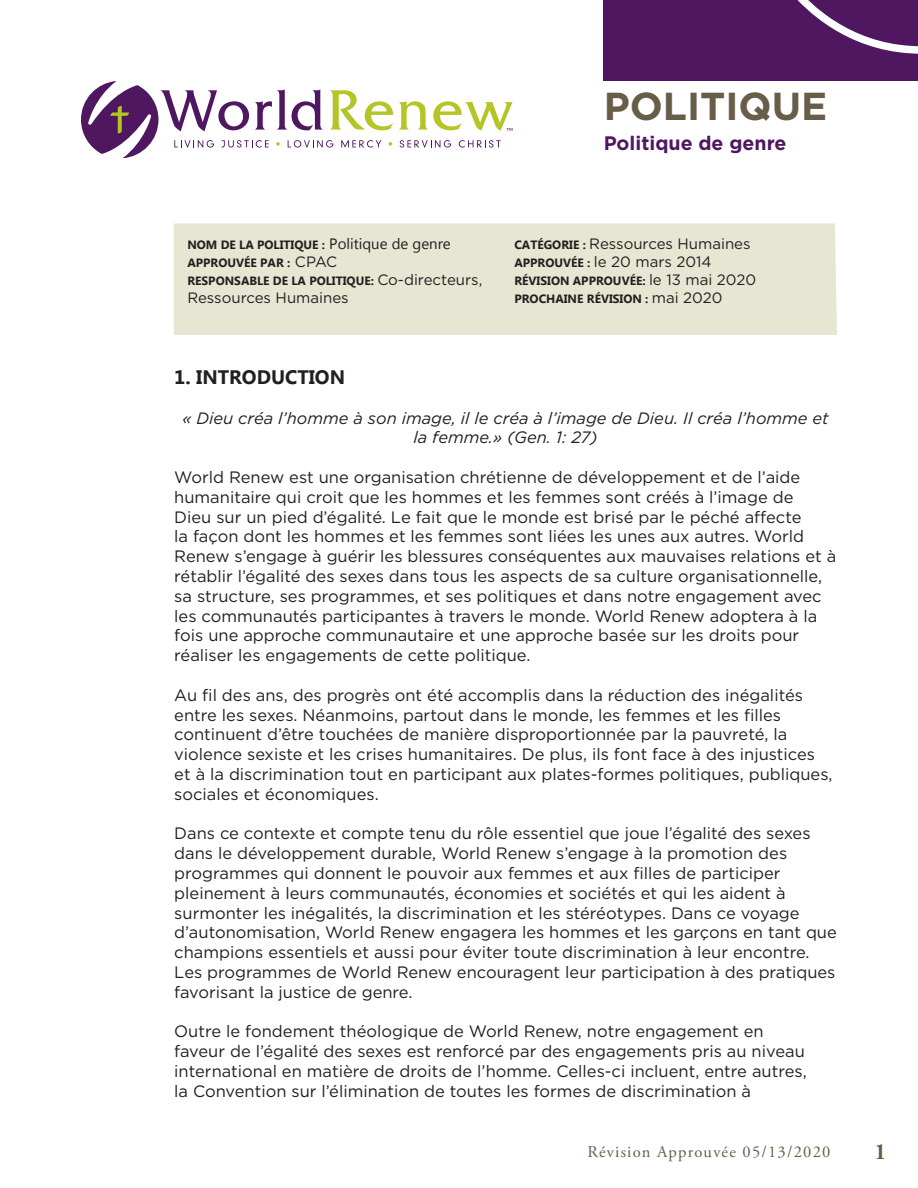
<style>
.page{position:relative;width:918px;height:1188px;background:#fff}
.page>*{position:absolute;margin:0;border:0;box-sizing:border-box;transform-origin:0 0}
.t1{font:700 39px "Gotham";color:#685d49}
.t2{font:700 23.1px "Adobe Garamond Pro";color:#685d49}
.t3{font:700 19.5px "Gotham";color:#4f1760}
.HEAD__BOLD__CAPS{font:700 19.5px "Microsoft New Tai Lue";color:#231f20}
.t4{font:16.5px/19.8px "Gotham";color:#231f20}
.t5{font:italic 16.5px/19.8px "Gotham";color:#231f20;text-align:center}
.t6{font:16.5px "Adobe Garamond Pro";letter-spacing:.075em;color:#685d49}
.t7{font:15px "Gotham";color:#231f20}
.t8{font:700 12px "Microsoft New Tai Lue";color:#231f20}
.s1{font-weight:400;font-size:15px}
.s2{font-family:"Gotham";font-weight:400;font-size:15px}
.s3{font-family:"Microsoft New Tai Lue";font-weight:700;font-size:12px}
</style>
<div class="page">
<svg style="left:400px;top:140px;width:51px;height:8px"></svg>
<svg style="left:459px;top:140px;width:42px;height:8px"></svg>
<svg style="left:81px;top:81px;width:312px;height:77px"></svg>
<svg style="left:399px;top:101px;width:114px;height:30px"></svg>
<div style="left:604px;top:0;width:314px;height:81px;background:#4f1760"></div>
<svg style="left:797px;top:0;width:121px;height:54px"></svg>
<div style="left:174px;top:223px;width:663px;height:112px;background:#e7e6d3"></div>
<h1 class="t1" style="left:604px;top:81px;width:225px">POLITIQUE</h1>
<p class="t3" style="left:604px;top:131px;width:184px">Politique de genre</p>
<p class="t8" style="left:187px;top:238px;width:265px">NOM DE LA POLITIQUE : <span class="s1">Politique de genre</span></p>
<p class="t8" style="left:187px;top:256px;width:151px">APPROUVÉE PAR : <span class="s2">CPAC</span></p>
<p class="t8" style="left:187px;top:274px;width:296px">RESPONSABLE DE LA POLITIQUE: <span class="s2">Co-directeurs,</span></p>
<p class="t7" style="left:187px;top:288px;width:163px">Ressources Humaines</p>
<p class="t7" style="left:514px;top:234px;width:238px"><span class="s3">CATÉGORIE :</span> Ressources Humaines</p>
<p class="t7" style="left:514px;top:252px;width:199px"><span class="s3">APPROUVÉE :</span> le 20 mars 2014</p>
<p class="t8" style="left:514px;top:274px;width:243px">RÉVISION APPROUVÉE: <span class="s2">le 13 mai 2020</span></p>
<p class="t8" style="left:514px;top:292px;width:210px">PROCHAINE RÉVISION : <span class="s2">mai 2020</span></p>
<p class="HEAD__BOLD__CAPS" style="left:174px;top:366px;width:172px">1. INTRODUCTION</p>
<p class="t5" style="left:182px;top:408px;width:648px">« Dieu créa l’homme à son image, il le créa à l’image de Dieu. Il créa l’homme et la femme.» (Gen. 1: 27)</p>
<p class="t4" style="left:174px;top:467px;width:664px">World Renew est une organisation chrétienne de développement et de l’aide humanitaire qui croit que les hommes et les femmes sont créés à l’image de<br>Dieu sur un pied d’égalité. Le fait que le monde est brisé par le péché affecte<br>la façon dont les hommes et les femmes sont liées les unes aux autres. World Renew s’engage à guérir les blessures conséquentes aux mauvaises relations et à rétablir l’égalité des sexes dans tous les aspects de sa culture organisationnelle, sa structure, ses programmes, et ses politiques et dans notre engagement avec les communautés participantes à travers le monde. World Renew adoptera à la fois une approche communautaire et une approche basée sur les droits pour réaliser les engagements de cette politique.</p>
<p class="t4" style="left:174px;top:685px;width:660px">Au fil des ans, des progrès ont été accomplis dans la réduction des inégalités entre les sexes. Néanmoins, partout dans le monde, les femmes et les filles continuent d’être touchées de manière disproportionnée par la pauvreté, la violence sexiste et les crises humanitaires. De plus, ils font face à des injustices et à la discrimination tout en participant aux plates-formes politiques, publiques, sociales et économiques.</p>
<p class="t4" style="left:174px;top:823px;width:664px">Dans ce contexte et compte tenu du rôle essentiel que joue l’égalité des sexes dans le développement durable, World Renew s’engage à la promotion des programmes qui donnent le pouvoir aux femmes et aux filles de participer pleinement à leurs communautés, économies et sociétés et qui les aident à surmonter les inégalités, la discrimination et les stéréotypes. Dans ce voyage d’autonomisation, World Renew engagera les hommes et les garçons en tant que champions essentiels et aussi pour éviter toute discrimination à leur encontre.<br>Les programmes de World Renew encouragent leur participation à des pratiques favorisant la justice de genre.</p>
<p class="t4" style="left:174px;top:1021px;width:634px">Outre le fondement théologique de World Renew, notre engagement en faveur de l’égalité des sexes est renforcé par des engagements pris au niveau international en matière de droits de l’homme. Celles-ci incluent, entre autres, la Convention sur l’élimination de toutes les formes de discrimination à</p>
<p class="t6" style="left:587px;top:1142px;width:245px">Révision Approuvée 05/13/2020</p>
<h2 class="t2" style="left:874px;top:1138px;width:14px">1</h2>
</div>
